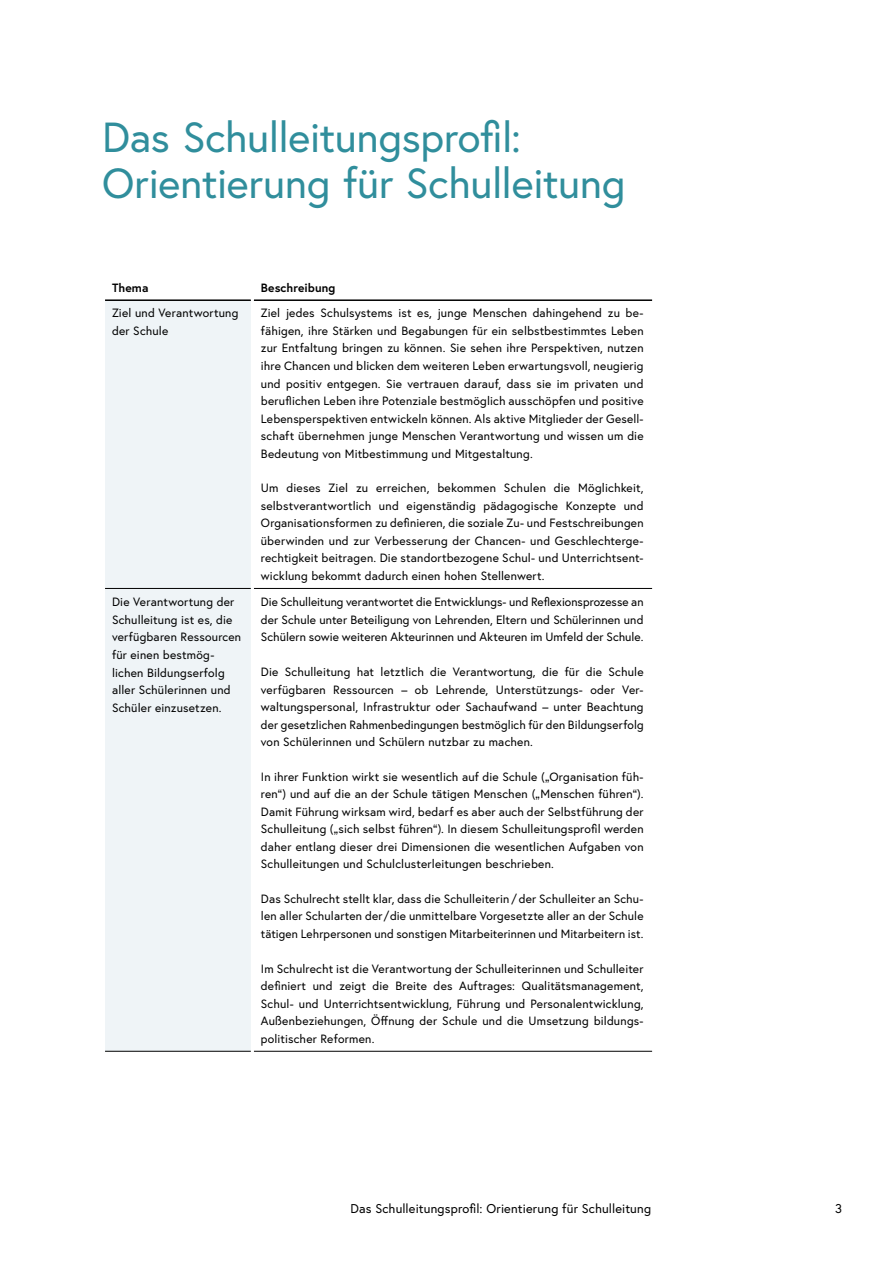
<style>
.page{position:relative;width:893px;height:1263px;background:#fff}
.page>*{position:absolute;margin:0;border:0;box-sizing:border-box;transform-origin:0 0}
.h1_ohne_Nummerierung{font:42px/46.2px "Europa Austria";letter-spacing:-.005em;color:#308e9c}
.t1{font:12.75px "Europa Austria";letter-spacing:.015em;color:#000}
.td_Tabellentext{font:12px/17.5px "Europa Austria";letter-spacing:.015em;color:#000;text-align:justify}
.th_Tabellenkopf{font:700 12px "Europa Austria";letter-spacing:.01em;color:#000}
</style>
<div class="page">
<div style="left:105px;top:301px;width:146px;height:750px;background:#eff4f7"></div>
<hr style="left:105px;top:1051px;width:146px;height:1px;background:#000">
<hr style="left:254px;top:1051px;width:398px;height:1px;background:#000">
<hr style="left:105px;top:588px;width:146px;height:1px;background:#000">
<hr style="left:254px;top:588px;width:398px;height:1px;background:#000">
<hr style="left:105px;top:299px;width:146px;height:2px;background:#000">
<hr style="left:254px;top:299px;width:398px;height:2px;background:#000">
<h2 class="h1_ohne_Nummerierung" style="left:102px;top:113px;width:525px">Das Schulleitungsprofil:<br>Orientierung für Schulleitung</h2>
<p class="th_Tabellenkopf" style="left:112px;top:279px;width:38px">Thema</p>
<p class="th_Tabellenkopf" style="left:261px;top:279px;width:76px">Beschreibung</p>
<p class="td_Tabellentext" style="left:112px;top:304px;width:128px">Ziel und Verantwortung der Schule</p>
<p class="td_Tabellentext" style="left:261px;top:304px;width:384px">Ziel jedes Schulsystems ist es, junge Menschen dahingehend zu be&shy;fähigen, ihre Stärken und Begabungen für ein selbstbestimmtes Leben zur Entfaltung bringen zu können. Sie sehen ihre Perspektiven, nutzen ihre Chancen und blicken dem weiteren Leben erwartungsvoll, neugierig und positiv entgegen. Sie vertrauen darauf, dass sie im privaten und beruflichen Leben ihre Potenziale bestmöglich ausschöpfen und positive Lebensperspektiven entwickeln können. Als aktive Mitglieder der Gesell&shy;schaft übernehmen junge Menschen Verantwortung und wissen um die Bedeutung von Mitbestimmung und Mitgestaltung.</p>
<p class="td_Tabellentext" style="left:261px;top:479px;width:384px">Um dieses Ziel zu erreichen, bekommen Schulen die Möglichkeit, selbstverantwortlich und eigenständig pädagogische Konzepte und Organisationsformen zu definieren, die soziale Zu- und Festschreibungen überwinden und zur Verbesserung der Chancen- und Geschlechterge&shy;rechtigkeit beitragen. Die standortbezogene Schul- und Unterrichtsent&shy;wicklung bekommt dadurch einen hohen Stellenwert.</p>
<p class="td_Tabellentext" style="left:112px;top:593px;width:131px;text-align:left">Die Verantwortung der<br>Schulleitung ist es, die verfügbaren Ressourcen für einen bestmög&shy;lichen Bildungserfolg aller Schülerinnen und<br>Schüler einzusetzen.</p>
<p class="td_Tabellentext" style="left:261px;top:593px;width:384px">Die Schulleitung verantwortet die Entwicklungs- und Reflexionsprozesse an der Schule unter Beteiligung von Lehrenden, Eltern und Schülerinnen und Schülern sowie weiteren Akteurinnen und Akteuren im Umfeld der Schule.</p>
<p class="td_Tabellentext" style="left:261px;top:663px;width:384px">Die Schulleitung hat letztlich die Verantwortung, die für die Schule verfügbaren Ressourcen – ob Lehrende, Unterstützungs- oder Ver&shy;waltungspersonal, Infrastruktur oder Sachaufwand – unter Beachtung der gesetzlichen Rahmenbedingungen bestmöglich für den Bildungserfolg von Schülerinnen und Schülern nutzbar zu machen.</p>
<p class="td_Tabellentext" style="left:261px;top:767px;width:384px">In ihrer Funktion wirkt sie wesentlich auf die Schule („Organisation füh&shy;ren“) und auf die an der Schule tätigen Menschen („Menschen führen“).<br>Damit Führung wirksam wird, bedarf es aber auch der Selbstführung der Schulleitung („sich selbst führen“). In diesem Schulleitungsprofil werden daher entlang dieser drei Dimensionen die wesentlichen Aufgaben von Schulleitungen und Schulclusterleitungen beschrieben.</p>
<p class="td_Tabellentext" style="left:261px;top:890px;width:384px">Das Schulrecht stellt klar, dass die Schulleiterin / der Schulleiter an Schu&shy;len aller Schularten der/die unmittelbare Vorgesetzte aller an der Schule tätigen Lehrpersonen und sonstigen Mitarbeiterinnen und Mitarbeitern ist.</p>
<p class="td_Tabellentext" style="left:261px;top:959px;width:384px">Im Schulrecht ist die Verantwortung der Schulleiterinnen und Schulleiter definiert und zeigt die Breite des Auftrages: Qualitätsmanagement, Schul- und Unterrichtsentwicklung, Führung und Personalentwicklung, Außenbeziehungen, Öffnung der Schule und die Umsetzung bildungs&shy;politischer Reformen.</p>
<p class="t1" style="left:350px;top:1200px;width:302px">Das Schulleitungsprofil: Orientierung für Schulleitung</p>
<p class="t1" style="left:835px;top:1200px;width:8px">3</p>
</div>
